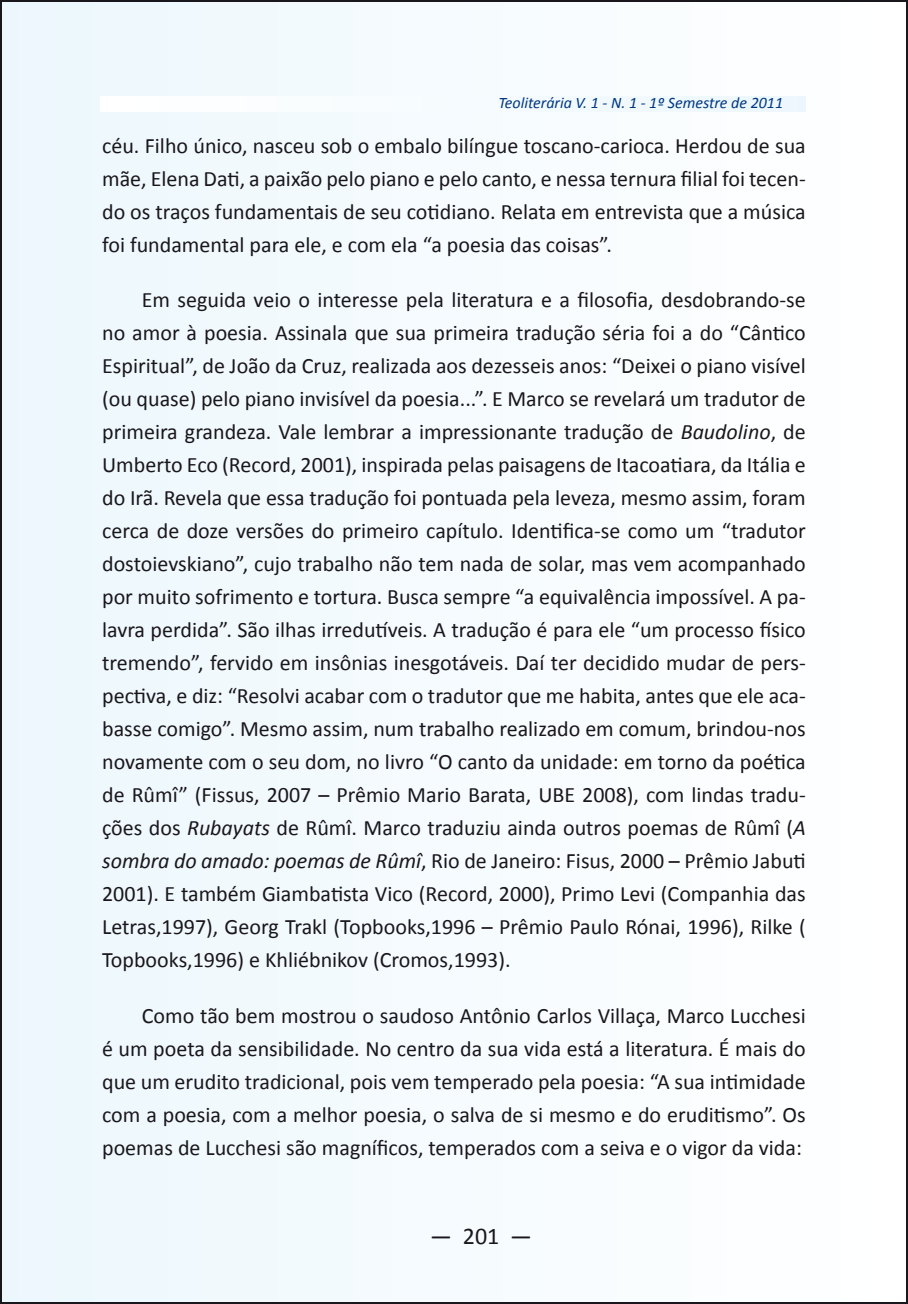
<style>
.page{position:relative;width:908px;height:1304px;background:#fff}
.page>*{position:absolute;margin:0;border:0;box-sizing:border-box;transform-origin:0 0}
.t1{font:24px "Calibri";color:#1a171c}
.t2{font:22px/33px "Calibri";color:#1a171c;text-align:justify}
.t3{font:italic 16px "Calibri";color:#003882}
.s1{font-style:italic}
</style>
<div class="page">
<div style="left:1px;top:1px;width:905px;height:1302px;background:#f5fbfe"></div>
<p class="t3" style="left:498px;top:93px;width:286px">Teoliterária V. 1 - N. 1 - 1º Semestre de 2011</p>
<p class="t2" style="left:102px;top:128px;width:704px">céu. Filho único, nasceu sob o embalo bilíngue toscano-carioca. Herdou de sua mãe, Elena Dati, a paixão pelo piano e pelo canto, e nessa ternura filial foi tecen&shy;do os traços fundamentais de seu cotidiano. Relata em entrevista que a música foi fundamental para ele, e com ela “a poesia das coisas”.</p>
<p class="t2" style="left:102px;top:282px;width:705px;text-indent:40px">Em seguida veio o interesse pela literatura e a filosofia, desdobrando-se no amor à poesia. Assinala que sua primeira tradução séria foi a do “Cântico Espiritual”, de João da Cruz, realizada aos dezesseis anos: “Deixei o piano visível (ou quase) pelo piano invisível da poesia...”. E Marco se revelará um tradutor de primeira grandeza. Vale lembrar a impressionante tradução de <span class="s1">Baudolino</span>, de Umberto Eco (Record, 2001), inspirada pelas paisagens de Itacoatiara, da Itália e do Irã. Revela que essa tradução foi pontuada pela leveza, mesmo assim, foram cerca de doze versões do primeiro capítulo. Identifica-se como um “tradutor dostoievskiano”, cujo trabalho não tem nada de solar, mas vem acompanhado por muito sofrimento e tortura. Busca sempre “a equivalência impossível. A pa&shy;lavra perdida”. São ilhas irredutíveis. A tradução é para ele “um processo físico tremendo”, fervido em insônias inesgotáveis. Daí ter decidido mudar de pers&shy;pectiva, e diz: “Resolvi acabar com o tradutor que me habita, antes que ele aca&shy;basse comigo”. Mesmo assim, num trabalho realizado em comum, brindou-nos novamente com o seu dom, no livro “O canto da unidade: em torno da poética de Rûmî” (Fissus, 2007 – Prêmio Mario Barata, UBE 2008), com lindas tradu&shy;ções dos <span class="s1">Rubayats</span> de Rûmî. Marco traduziu ainda outros poemas de Rûmî (<span class="s1">A sombra do amado: poemas de Rûmî</span>, Rio de Janeiro: Fisus, 2000 – Prêmio Jabuti 2001). E também Giambatista Vico (Record, 2000), Primo Levi (Companhia das Letras,1997), Georg Trakl (Topbooks,1996 – Prêmio Paulo Rónai, 1996), Rilke ( Topbooks,1996) e Khliébnikov (Cromos,1993).</p>
<p class="t2" style="left:102px;top:998px;width:704px;text-indent:40px">Como tão bem mostrou o saudoso Antônio Carlos Villaça, Marco Lucchesi é um poeta da sensibilidade. No centro da sua vida está a literatura. É mais do que um erudito tradicional, pois vem temperado pela poesia: “A sua intimidade com a poesia, com a melhor poesia, o salva de si mesmo e do eruditismo”. Os poemas de Lucchesi são magníficos, temperados com a seiva e o vigor da vida:</p>
<p class="t1" style="left:430px;top:1221px;width:103px">— 201 —</p>
</div>
